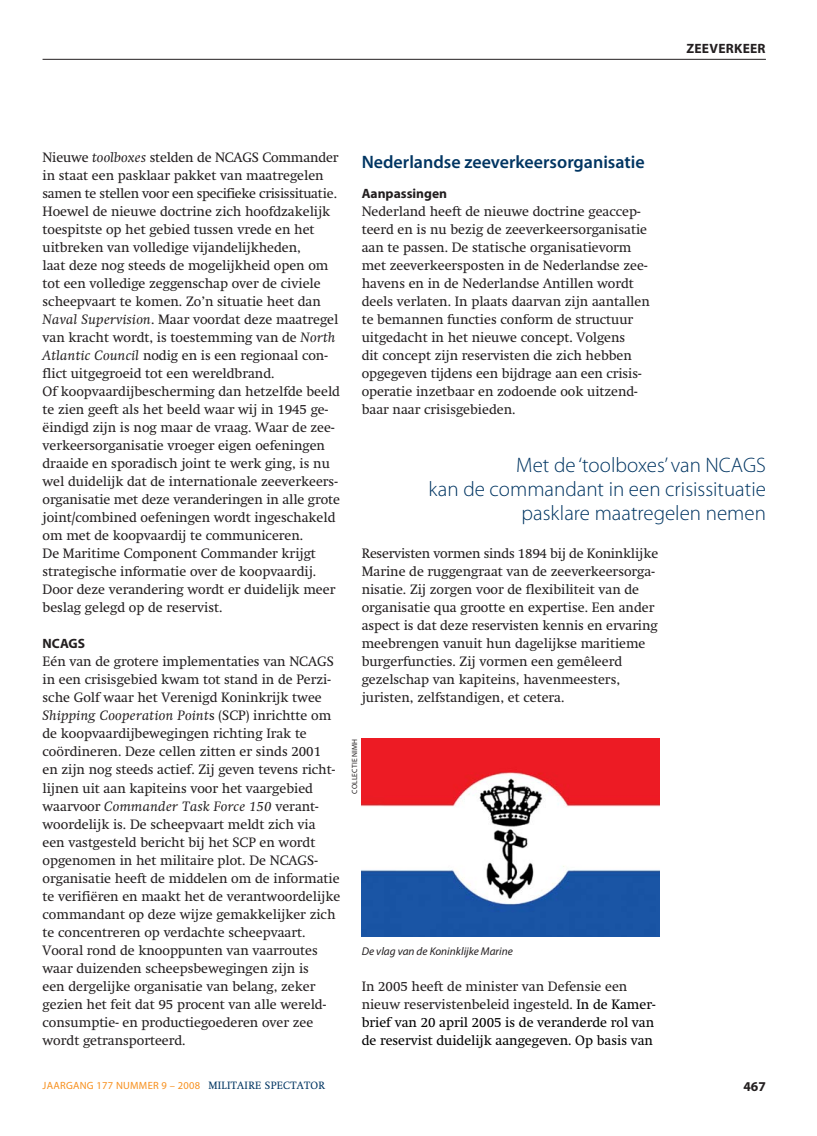
<style>
.page{position:relative;width:817px;height:1136px;background:#fff}
.page>*{position:absolute;margin:0;border:0;box-sizing:border-box;transform-origin:0 0}
.t1{font:300 21px/24px "Myriad Pro";color:#003562;text-align:right}
.t2{font:600 18px "Myriad Pro";color:#003562}
.t3{font:13.5px/18px "Swift";color:#231f20}
.t4{font:13.5px/18px "Swift";color:#000}
.t5{font:700 13.5px "Myriad Pro";color:#231f20}
.t6{font:700 13.5px "Myriad Pro";letter-spacing:.02em;color:#231f20}
.t7{font:italic 11.25px "Myriad Pro";color:#231f20}
.t8{font:10.5px "Myriad Pro";letter-spacing:.025em;color:#f7901e}
.t9{font:7.5px "Myriad Pro";letter-spacing:.02em;color:#231f20}
.s1{font-style:italic}
.s2{color:#231f20}
.s3{font-family:"Swift";color:#003562}
</style>
<div class="page">
<hr style="left:43px;top:59px;width:722px;height:1px;background:#231f20">
<img style="left:361px;top:738px;width:298px;height:198px">
<p class="t6" style="left:686px;top:43px;width:81px">ZEEVERKEER</p>
<p class="t3" style="left:43px;top:150px;width:299px">Nieuwe <span class="s1">toolboxes</span> stelden de NCAGS Commander in staat een pasklaar pakket van maatregelen samen te stellen voor een specifieke crisissituatie.<br>Hoewel de nieuwe doctrine zich hoofdzakelijk toespitste op het gebied tussen vrede en het uitbreken van volledige vijandelijkheden,<br>laat deze nog steeds de mogelijkheid open om tot een volledige zeggenschap over de civiele scheepvaart te komen. Zo’n situatie heet dan <span class="s1">Naval Supervision</span>. Maar voordat deze maatregel van kracht wordt, is toestemming van de <span class="s1">North Atlantic Council</span> nodig en is een regionaal con&shy;flict uitgegroeid tot een wereldbrand.<br>Of koopvaardijbescherming dan hetzelfde beeld te zien geeft als het beeld waar wij in 1945 ge&shy;ëindigd zijn is nog maar de vraag. Waar de zee&shy;verkeersorganisatie vroeger eigen oefeningen draaide en sporadisch joint te werk ging, is nu wel duidelijk dat de internationale zeeverkeers&shy;organisatie met deze veranderingen in alle grote joint/combined oefeningen wordt ingeschakeld om met de koopvaardij te communiceren.<br>De Maritime Component Commander krijgt strategische informatie over de koopvaardij.<br>Door deze verandering wordt er duidelijk meer beslag gelegd op de reservist.</p>
<p class="t5" style="left:43px;top:638px;width:44px">NCAGS</p>
<p class="t3" style="left:43px;top:654px;width:299px">Eén van de grotere implementaties van NCAGS in een crisisgebied kwam tot stand in de Perzi&shy;sche Golf waar het Verenigd Koninkrijk twee <span class="s1">Shipping Cooperation Point</span>s (SCP) inrichtte om de koopvaardijbewegingen richting Irak te coördineren. Deze cellen zitten er sinds 2001<br>en zijn nog steeds actief. Zij geven tevens richt&shy;lijnen uit aan kapiteins voor het vaargebied waarvoor <span class="s1">Commander Task Force 150</span> verant&shy;woordelijk is. De scheepvaart meldt zich via een vastgesteld bericht bij het SCP en wordt opgenomen in het militaire plot. De NCAGS&shy;organisatie heeft de middelen om de informatie te verifiëren en maakt het de verantwoordelijke commandant op deze wijze gemakkelijker zich te concentreren op verdachte scheepvaart.<br>Vooral rond de knooppunten van vaarroutes waar duizenden scheepsbewegingen zijn is<br>een dergelijke organisatie van belang, zeker gezien het feit dat 95 procent van alle wereld&shy;consumptie- en productiegoederen over zee wordt getransporteerd.</p>
<h2 class="t2" style="left:361px;top:155px;width:284px">Nederlandse zeeverkeersorganisatie</h2>
<p class="t5" style="left:361px;top:188px;width:87px">Aanpassingen</p>
<p class="t3" style="left:361px;top:204px;width:289px">Nederland heeft de nieuwe doctrine geaccep&shy;teerd en is nu bezig de zeeverkeersorganisatie aan te passen. De statische organisatievorm met zeeverkeersposten in de Nederlandse zee&shy;havens en in de Nederlandse Antillen wordt deels verlaten. In plaats daarvan zijn aantallen te bemannen functies conform de structuur uitgedacht in het nieuwe concept. Volgens<br>dit concept zijn reservisten die zich hebben opgegeven tijdens een bijdrage aan een crisis&shy;operatie inzetbaar en zodoende ook uitzend&shy;baar naar crisisgebieden.</p>
<h1 class="t1" style="left:428px;top:454px;width:339px">Met de ‘toolboxes’ van NCAGS<br>kan de commandant in een crisissituatie pasklare maatregelen nemen</h1>
<p class="t3" style="left:361px;top:546px;width:298px">Reservisten vormen sinds 1894 bij de Koninklijke Marine de ruggengraat van de zeeverkeersorga&shy;nisatie. Zij zorgen voor de flexibiliteit van de organisatie qua grootte en expertise. Een ander aspect is dat deze reservisten kennis en ervaring meebrengen vanuit hun dagelijkse maritieme burgerfuncties. Zij vormen een gemêleerd gezelschap van kapiteins, havenmeesters, juristen, zelfstandigen, et cetera.</p>
<p class="t9" style="left:352px;top:793px;width:56px;rotate:-90deg">COLLECTIE NIMH</p>
<p class="t7" style="left:361px;top:946px;width:153px">De vlag van de Koninklijke Marine</p>
<p class="t4" style="left:361px;top:978px;width:295px"><span class="s2">In 2005 heeft de minister van Defensie een nieuw reservistenbeleid ingesteld.</span> In de Kamer&shy;brief van 20 april 2005 is de veranderde rol van de reservist duidelijk aangegeven. Op basis van</p>
<p class="t8" style="left:43px;top:1080px;width:284px">JAARGANG 177 NUMMER 9 – 2008 <span class="s3">MILITAIRE SPECTATOR</span></p>
<p class="t5" style="left:743px;top:1081px;width:24px">467</p>
</div>
